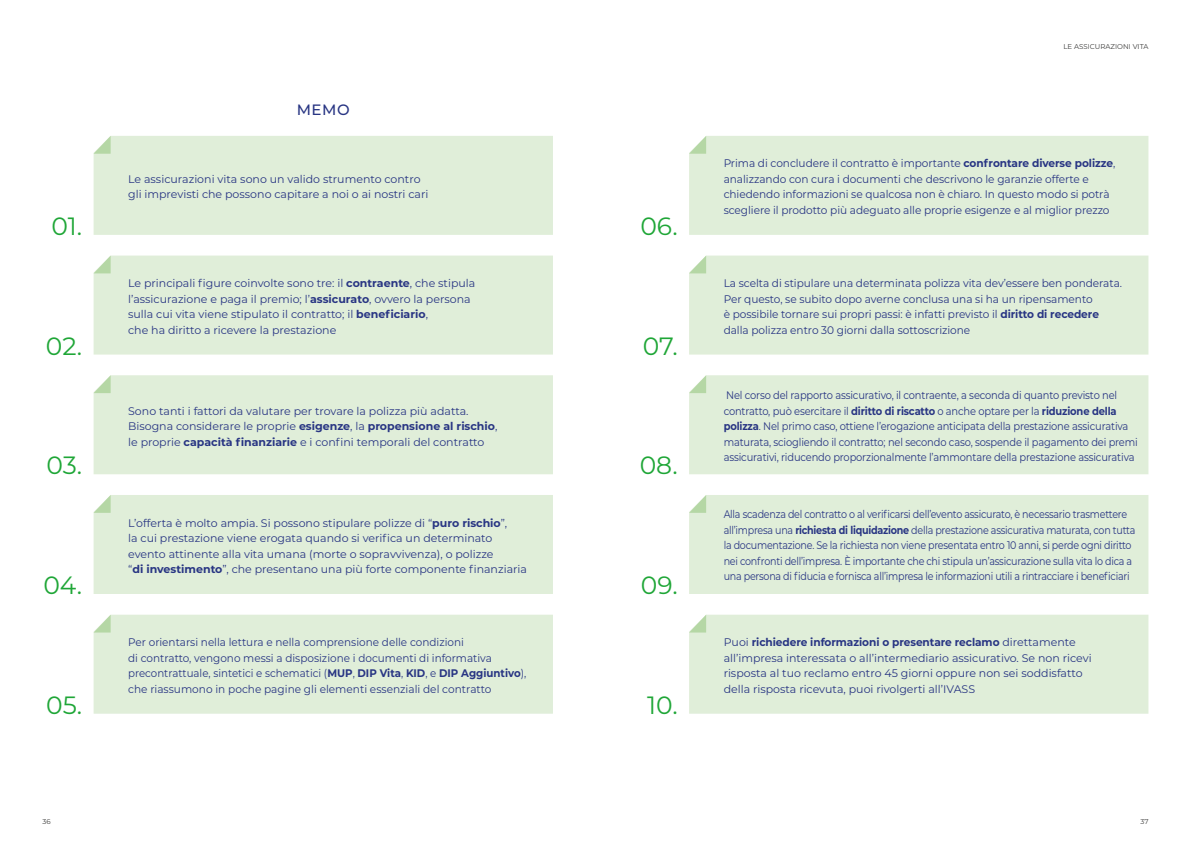
<style>
.page{position:relative;width:1191px;height:842px;background:#fff}
.page>*{position:absolute;margin:0;border:0;box-sizing:border-box;transform-origin:0 0}
.t1{font:25px "Montserrat";color:#1fa637}
.t2{font:500 15px "Montserrat";color:#283583}
.t3{font:11px/15.5px "Montserrat";letter-spacing:-.005em;color:#283583}
.t4{font:11px/15.5px "Montserrat";letter-spacing:-.005em;color:#283583;scale:.96 1}
.t5{font:11px/15.5px "Montserrat";letter-spacing:-.025em;color:#283583;scale:.87 1}
.t6{font:11px/15.5px "Montserrat";letter-spacing:-.005em;color:#283583;scale:.9 1}
.t7{font:11px/15.5px "Montserrat";letter-spacing:-.005em;color:#283583;scale:.95 1}
.t8{font:7px "Montserrat";color:#3c3c3b}
.s1{font-weight:700}
</style>
<div class="page">
<div style="left:94px;top:136px;width:459px;height:99px;background:#e0eed9"></div>
<svg style="left:94px;top:136px;width:17px;height:18px"></svg>
<div style="left:94px;top:256px;width:459px;height:99px;background:#e0eed9"></div>
<svg style="left:94px;top:256px;width:17px;height:17px"></svg>
<div style="left:94px;top:495px;width:459px;height:99px;background:#e0eed9"></div>
<svg style="left:94px;top:495px;width:17px;height:18px"></svg>
<div style="left:94px;top:615px;width:459px;height:99px;background:#e0eed9"></div>
<svg style="left:94px;top:615px;width:17px;height:17px"></svg>
<div style="left:94px;top:375px;width:459px;height:99px;background:#e0eed9"></div>
<svg style="left:94px;top:375px;width:17px;height:18px"></svg>
<div style="left:689px;top:256px;width:459px;height:99px;background:#e0eed9"></div>
<svg style="left:689px;top:256px;width:17px;height:17px"></svg>
<div style="left:689px;top:136px;width:459px;height:99px;background:#e0eed9"></div>
<svg style="left:689px;top:136px;width:17px;height:18px"></svg>
<div style="left:689px;top:375px;width:459px;height:99px;background:#e0eed9"></div>
<svg style="left:689px;top:375px;width:17px;height:18px"></svg>
<div style="left:689px;top:615px;width:459px;height:99px;background:#e0eed9"></div>
<svg style="left:689px;top:615px;width:17px;height:17px"></svg>
<div style="left:689px;top:495px;width:459px;height:99px;background:#e0eed9"></div>
<svg style="left:689px;top:495px;width:17px;height:18px"></svg>
<p class="t8" style="left:1063px;top:41px;width:86px">LE ASSICURAZIONI VITA</p>
<p class="t2" style="left:297px;top:99px;width:55px">MEMO</p>
<p class="t1" style="left:51px;top:209px;width:32px">01.</p>
<p class="t3" style="left:128px;top:171px;width:302px">Le assicurazioni vita sono un valido strumento contro gli imprevisti che possono capitare a noi o ai nostri cari</p>
<p class="t1" style="left:640px;top:209px;width:39px">06.</p>
<p class="t4" style="left:723px;top:155px;width:409px">Prima di concludere il contratto è importante <span class="s1">confrontare diverse polizze</span>, analizzando con cura i documenti che descrivono le garanzie offerte e chiedendo informazioni se qualcosa non è chiaro. In questo modo si potrà scegliere il prodotto più adeguato alle proprie esigenze e al miglior prezzo</p>
<p class="t1" style="left:46px;top:328px;width:38px">02.</p>
<p class="t3" style="left:128px;top:275px;width:349px">Le principali figure coinvolte sono tre: il <span class="s1">contraente</span>, che stipula l’assicurazione e paga il premio; l’<span class="s1">assicurato</span>, ovvero la persona sulla cui vita viene stipulato il contratto; il <span class="s1">beneficiario</span>,<br>che ha diritto a ricevere la prestazione</p>
<p class="t1" style="left:642px;top:328px;width:37px">07.</p>
<p class="t4" style="left:723px;top:275px;width:416px">La scelta di stipulare una determinata polizza vita dev’essere ben ponderata.<br>Per questo, se subito dopo averne conclusa una si ha un ripensamento<br>è possibile tornare sui propri passi: è infatti previsto il <span class="s1">diritto di recedere </span>dalla polizza entro 30 giorni dalla sottoscrizione</p>
<p class="t1" style="left:47px;top:448px;width:37px">03.</p>
<p class="t3" style="left:128px;top:403px;width:342px">Sono tanti i fattori da valutare per trovare la polizza più adatta.</p>
<p class="t3" style="left:128px;top:418px;width:371px">Bisogna considerare le proprie <span class="s1">esigenze</span>, la <span class="s1">propensione al rischio</span>, le proprie <span class="s1">capacità finanziarie</span> e i confini temporali del contratto</p>
<p class="t1" style="left:639px;top:448px;width:40px">08.</p>
<p class="t6" style="left:723px;top:387px;width:461px">Nel corso del rapporto assicurativo, il contraente, a seconda di quanto previsto nel contratto, può esercitare il <span class="s1">diritto di riscatto</span> o anche optare per la <span class="s1">riduzione della polizza</span>. Nel primo caso, ottiene l’erogazione anticipata della prestazione assicurativa maturata, sciogliendo il contratto; nel secondo caso, sospende il pagamento dei premi assicurativi, riducendo proporzionalmente l’ammontare della prestazione assicurativa</p>
<p class="t1" style="left:43px;top:568px;width:40px">04.</p>
<p class="t3" style="left:128px;top:514px;width:400px">L’offerta è molto ampia. Si possono stipulare polizze di “<span class="s1">puro rischio</span>”,<br>la cui prestazione viene erogata quando si verifica un determinato evento attinente alla vita umana (morte o sopravvivenza), o polizze<br>“<span class="s1">di investimento</span>”, che presentano una più forte componente finanziaria</p>
<p class="t1" style="left:641px;top:568px;width:38px">09.</p>
<p class="t5" style="left:723px;top:506px;width:475px">Alla scadenza del contratto o al verificarsi dell’evento assicurato, è necessario trasmettere all’impresa una <span class="s1">richiesta di liquidazione</span> della prestazione assicurativa maturata, con tutta la documentazione. Se la richiesta non viene presentata entro 10 anni, si perde ogni diritto nei confronti dell’impresa. È importante che chi stipula un’assicurazione sulla vita lo dica a una persona di fiducia e fornisca all’impresa le informazioni utili a rintracciare i beneficiari</p>
<p class="t1" style="left:46px;top:688px;width:37px">05.</p>
<p class="t7" style="left:128px;top:634px;width:420px">Per orientarsi nella lettura e nella comprensione delle condizioni<br>di contratto, vengono messi a disposizione i documenti di informativa precontrattuale, sintetici e schematici (<span class="s1">MUP</span>, <span class="s1">DIP Vita</span>, <span class="s1">KID</span>, e <span class="s1">DIP Aggiuntivo</span>), che riassumono in poche pagine gli elementi essenziali del contratto</p>
<p class="t1" style="left:647px;top:688px;width:32px">10.</p>
<p class="t3" style="left:723px;top:634px;width:369px">Puoi <span class="s1">richiedere informazioni o presentare reclamo</span> direttamente all’impresa interessata o all’intermediario assicurativo. Se non ricevi risposta al tuo reclamo entro 45 giorni oppure non sei soddisfatto della risposta ricevuta, puoi rivolgerti all’IVASS</p>
<p class="t8" style="left:43px;top:817px;width:10px">36</p>
<p class="t8" style="left:1140px;top:817px;width:9px">37</p>
</div>
